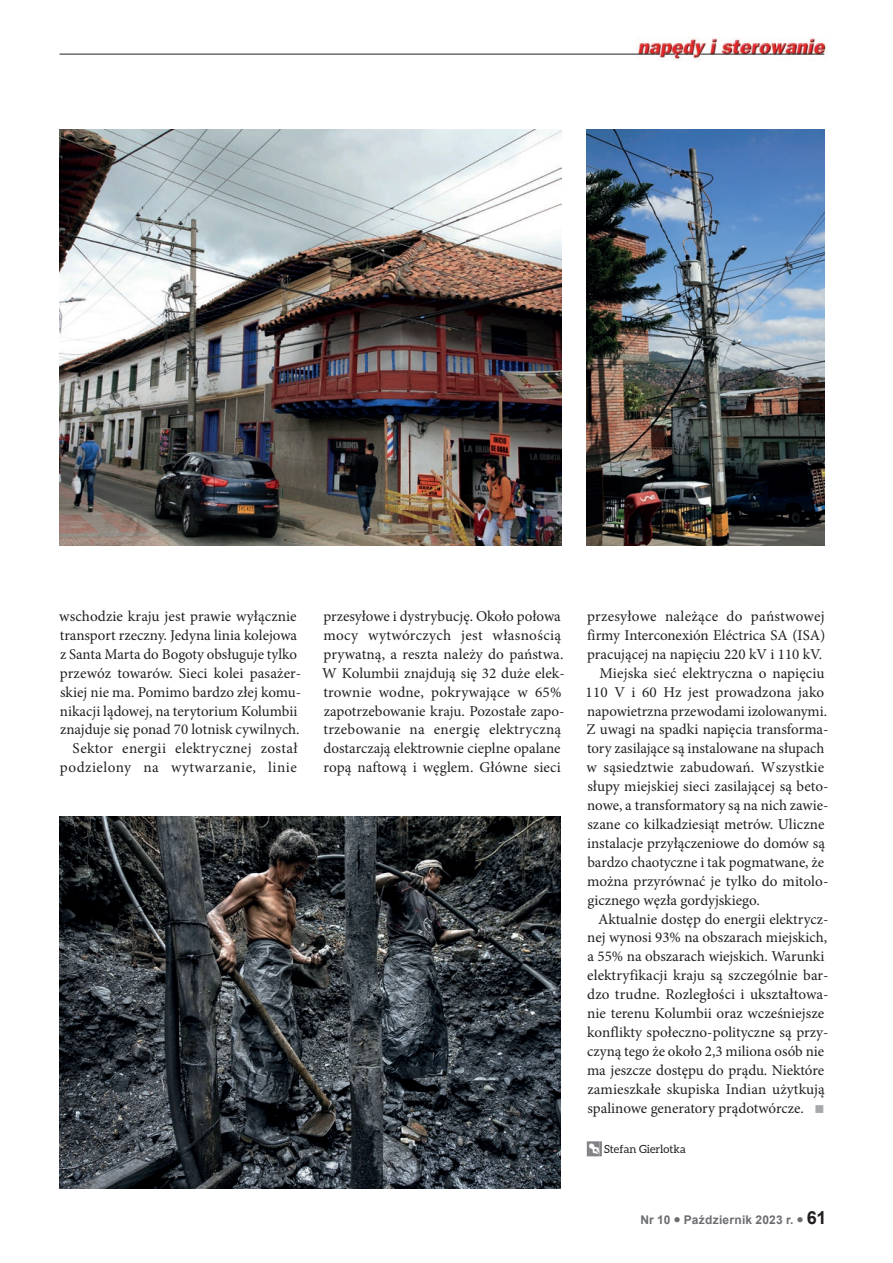
<style>
.page{position:relative;width:893px;height:1263px;background:#fff}
.page>*{position:absolute;margin:0;border:0;box-sizing:border-box;transform-origin:0 0}
.t1{font:15px/18.9px "Minion Pro";color:#231f20;text-align:right}
.t2{font:15px "Minion Pro";letter-spacing:.02em;color:#231f20}
.t3{font:700 12px "Arial";letter-spacing:.02em;color:#6c6d70}
.t4{font:11.25px "Aleo";letter-spacing:.005em;color:#231f20}
.s1{color:#a8a9ad}
.s2{font-size:18px;color:#231f20}
</style>
<div class="page">
<img style="left:636px;top:38px;width:190px;height:21px">
<hr style="left:60px;top:54px;width:600px;height:1px;background:#231f20">
<svg style="left:665px;top:54px;width:28px;height:1px"></svg>
<hr style="left:700px;top:54px;width:124px;height:1px;background:#231f20">
<img style="left:60px;top:816px;width:500px;height:372px">
<img style="left:60px;top:129px;width:501px;height:416px">
<img style="left:587px;top:130px;width:238px;height:416px">
<svg style="left:587px;top:1141px;width:15px;height:15px"></svg>
<p class="t1" style="left:59px;top:607px;width:243px">wschodzie kraju jest prawie wyłącznie transport rzeczny. Jedyna linia kolejowa z Santa Marta do Bogoty obsługuje tylko przewóz towarów. Sieci kolei pasażer&shy;skiej nie ma. Pomimo bardzo złej komu&shy;nikacji lądowej, na terytorium Kolumbii znajduje się ponad 70 lotnisk cywilnych.<br>Sektor energii elektrycznej został podzielony na wytwarzanie, linie</p>
<p class="t1" style="left:322px;top:607px;width:244px;text-align:left">przesyłowe i dystrybucję. Około połowa mocy wytwórczych jest własnością prywatną, a reszta należy do państwa.<br>W Kolumbii znajdują się 32 duże elek&shy;trownie wodne, pokrywające w 65% zapotrzebowanie kraju. Pozostałe zapo&shy;trzebowanie na energię elektryczną dostarczają elektrownie cieplne opalane ropą naftową i węglem. Główne sieci</p>
<p class="t2" style="left:587px;top:606px;width:239px">przesyłowe należące do państwowej</p>
<p class="t1" style="left:587px;top:626px;width:240px">firmy Interconexión Eléctrica SA (ISA)</p>
<p class="t1" style="left:587px;top:645px;width:236px">pracującej na napięciu 220 kV i 110 kV.</p>
<p class="t1" style="left:599px;top:664px;width:227px">Miejska sieć elektryczna o napięciu</p>
<p class="t1" style="left:586px;top:682px;width:240px">110 V i 60 Hz jest prowadzona jako</p>
<p class="t1" style="left:587px;top:701px;width:241px">napowietrzna przewodami izolowanymi.</p>
<p class="t1" style="left:587px;top:720px;width:243px">Z uwagi na spadki napięcia transforma-</p>
<p class="t1" style="left:587px;top:739px;width:239px">tory zasilające są instalowane na słupach</p>
<p class="t1" style="left:587px;top:758px;width:239px">w sąsiedztwie zabudowań. Wszystkie</p>
<p class="t1" style="left:587px;top:777px;width:243px">słupy miejskiej sieci zasilającej są beto-</p>
<p class="t1" style="left:587px;top:796px;width:243px">nowe, a transformatory są na nich zawie-</p>
<p class="t1" style="left:587px;top:815px;width:239px">szane co kilkadziesiąt metrów. Uliczne</p>
<p class="t1" style="left:587px;top:834px;width:239px">instalacje przyłączeniowe do domów są</p>
<p class="t1" style="left:587px;top:853px;width:238px">bardzo chaotyczne i tak pogmatwane, że</p>
<p class="t1" style="left:587px;top:871px;width:243px">można przyrównać je tylko do mitolo-</p>
<p class="t1" style="left:587px;top:890px;width:174px">gicznego węzła gordyjskiego.</p>
<p class="t1" style="left:598px;top:909px;width:232px">Aktualnie dostęp do energii elektrycz-</p>
<p class="t1" style="left:587px;top:928px;width:241px">nej wynosi 93% na obszarach miejskich,</p>
<p class="t1" style="left:587px;top:947px;width:239px">a 55% na obszarach wiejskich. Warunki</p>
<p class="t1" style="left:587px;top:966px;width:243px">elektryfikacji kraju są szczególnie bar-</p>
<p class="t1" style="left:587px;top:985px;width:243px">dzo trudne. Rozległości i ukształtowa-</p>
<p class="t1" style="left:587px;top:1004px;width:239px">nie terenu Kolumbii oraz wcześniejsze</p>
<p class="t1" style="left:587px;top:1023px;width:243px">konflikty społeczno-polityczne są przy-</p>
<p class="t1" style="left:587px;top:1042px;width:238px">czyną tego że około 2,3 miliona osób nie</p>
<p class="t1" style="left:587px;top:1060px;width:239px">ma jeszcze dostępu do prądu. Niektóre</p>
<p class="t1" style="left:587px;top:1079px;width:239px">zamieszkałe skupiska Indian użytkują</p>
<p class="t1" style="left:587px;top:1098px;width:239px">spalinowe generatory prądotwórcze. <span class="s1">■</span></p>
<p class="t4" style="left:604px;top:1143px;width:83px">Stefan Gierlotka</p>
<p class="t3" style="left:640px;top:1211px;width:188px">Nr 10 ● Październik 2023 r. ● <span class="s2">61</span></p>
</div>
